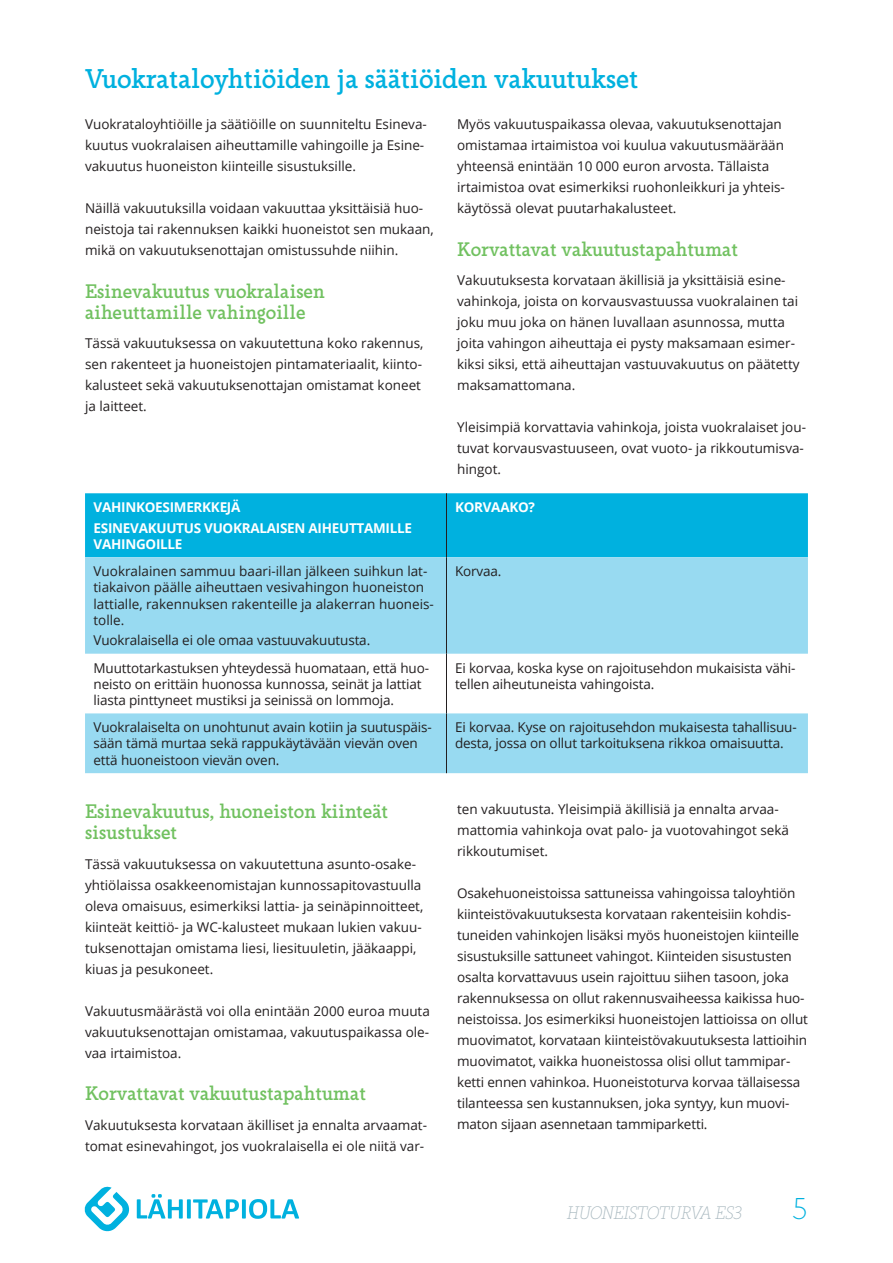
<style>
.page{position:relative;width:893px;height:1263px;background:#fff}
.page>*{position:absolute;margin:0;border:0;box-sizing:border-box;transform-origin:0 0}
.t1{font:300 30px "Lahitapiola Slab";color:#00b1df}
.t2{font:27px "Lahitapiola Slab";letter-spacing:-.01em;color:#00b1df}
.t3{font:19.5px/21px "Lahitapiola Slab";color:#71c160}
.t4{font:italic 300 18px "Lahitapiola Slab";letter-spacing:-.025em;color:#a7b7be}
.t5{font:13.5px/21px "Open Sans";color:#231f20}
.t6{font:700 13.5px/20.4px "Open Sans";letter-spacing:-.02em;color:#fff}
</style>
<div class="page">
<svg style="left:137px;top:1194px;width:162px;height:25px"></svg>
<svg style="left:84px;top:1186px;width:46px;height:46px"></svg>
<div style="left:85px;top:493px;width:723px;height:64px;background:#00b1df"></div>
<svg style="left:85px;top:557px;width:723px;height:216px;fill:#98daf1"></svg>
<hr style="left:446px;top:493px;width:1px;height:64px;background:#231f20">
<hr style="left:446px;top:557px;width:1px;height:97px;background:#231f20">
<hr style="left:446px;top:654px;width:1px;height:59px;background:#231f20">
<hr style="left:446px;top:713px;width:1px;height:60px;background:#231f20">
<h2 class="t2" style="left:85px;top:62px;width:555px">Vuokrataloyhtiöiden ja säätiöiden vakuutukset</h2>
<p class="t5" style="left:85px;top:114px;width:343px">Vuokrataloyhtiöille ja säätiöille on suunniteltu Esineva&shy;kuutus vuokralaisen aiheuttamille vahingoille ja Esine&shy;vakuutus huoneiston kiinteille sisustuksille.</p>
<p class="t5" style="left:85px;top:198px;width:350px">Näillä vakuutuksilla voidaan vakuuttaa yksittäisiä huo&shy;neistoja tai rakennuksen kaikki huoneistot sen mukaan, mikä on vakuutuksenottajan omistussuhde niihin.</p>
<h3 class="t3" style="left:85px;top:280px;width:242px">Esinevakuutus vuokralaisen aiheuttamille vahingoille</h3>
<p class="t5" style="left:85px;top:332px;width:340px">Tässä vakuutuksessa on vakuutettuna koko rakennus, sen rakenteet ja huoneistojen pintamateriaalit, kiinto&shy;kalusteet sekä vakuutuksenottajan omistamat koneet ja laitteet.</p>
<p class="t5" style="left:457px;top:114px;width:328px">Myös vakuutuspaikassa olevaa, vakuutuksenottajan omistamaa irtaimistoa voi kuulua vakuutusmäärään yhteensä enintään 10 000 euron arvosta. Tällaista irtaimistoa ovat esimerkiksi ruohonleikkuri ja yhteis&shy;käytössä olevat puutarhakalusteet.</p>
<h3 class="t3" style="left:457px;top:238px;width:282px">Korvattavat vakuutustapahtumat</h3>
<p class="t5" style="left:457px;top:269px;width:344px">Vakuutuksesta korvataan äkillisiä ja yksittäisiä esine&shy;vahinkoja, joista on korvausvastuussa vuokralainen tai joku muu joka on hänen luvallaan asunnossa, mutta joita vahingon aiheuttaja ei pysty maksamaan esimer&shy;kiksi siksi, että aiheuttajan vastuuvakuutus on päätetty maksamattomana.</p>
<p class="t5" style="left:457px;top:416px;width:350px">Yleisimpiä korvattavia vahinkoja, joista vuokralaiset jou&shy;tuvat korvausvastuuseen, ovat vuoto- ja rikkoutumisva&shy;hingot.</p>
<p class="t6" style="left:94px;top:497px;width:320px">VAHINKOESIMERKKEJÄ<br>ESINEVAKUUTUS VUOKRALAISEN AIHEUTTAMILLE</p>
<p class="t6" style="left:94px;top:533px;width:90px">VAHINGOILLE</p>
<p class="t5" style="left:94px;top:563px;width:342px;line-height:16.2px">Vuokralainen sammuu baari-illan jälkeen suihkun lat&shy;tiakaivon päälle aiheuttaen vesivahingon huoneiston lattialle, rakennuksen rakenteille ja alakerran huoneis&shy;tolle.</p>
<p class="t5" style="left:94px;top:629px;width:278px">Vuokralaisella ei ole omaa vastuuvakuutusta.</p>
<p class="t6" style="left:455px;top:497px;width:82px">KORVAAKO?</p>
<p class="t5" style="left:455px;top:560px;width:48px">Korvaa.</p>
<p class="t5" style="left:94px;top:659px;width:337px;line-height:16.2px">Muuttotarkastuksen yhteydessä huomataan, että huo&shy;neisto on erittäin huonossa kunnossa, seinät ja lattiat liasta pinttyneet mustiksi ja seinissä on lommoja.</p>
<p class="t5" style="left:455px;top:659px;width:342px;line-height:16.2px">Ei korvaa, koska kyse on rajoitusehdon mukaisista vähi&shy;tellen aiheutuneista vahingoista.</p>
<p class="t5" style="left:94px;top:719px;width:340px;line-height:16.2px">Vuokralaiselta on unohtunut avain kotiin ja suutuspäis&shy;sään tämä murtaa sekä rappukäytävään vievän oven että huoneistoon vievän oven.</p>
<p class="t5" style="left:455px;top:719px;width:343px;line-height:16.2px">Ei korvaa. Kyse on rajoitusehdon mukaisesta tahallisuu&shy;desta, jossa on ollut tarkoituksena rikkoa omaisuutta.</p>
<h3 class="t3" style="left:85px;top:801px;width:305px">Esinevakuutus, huoneiston kiinteät sisustukset</h3>
<p class="t5" style="left:85px;top:853px;width:340px">Tässä vakuutuksessa on vakuutettuna asunto-osake&shy;yhtiölaissa osakkeenomistajan kunnossapitovastuulla oleva omaisuus, esimerkiksi lattia- ja seinäpinnoitteet, kiinteät keittiö- ja WC-kalusteet mukaan lukien vakuu&shy;tuksenottajan omistama liesi, liesituuletin, jääkaappi, kiuas ja pesukoneet.</p>
<p class="t5" style="left:85px;top:1000px;width:346px;text-align:justify">Vakuutusmäärästä voi olla enintään 2000 euroa muuta vakuutuksenottajan omistamaa, vakuutuspaikassa ole&shy;vaa irtaimistoa.</p>
<h3 class="t3" style="left:85px;top:1082px;width:282px">Korvattavat vakuutustapahtumat</h3>
<p class="t5" style="left:85px;top:1114px;width:343px">Vakuutuksesta korvataan äkilliset ja ennalta arvaamat&shy;tomat esinevahingot, jos vuokralaisella ei ole niitä var-</p>
<p class="t5" style="left:457px;top:798px;width:333px">ten vakuutusta. Yleisimpiä äkillisiä ja ennalta arvaa&shy;mattomia vahinkoja ovat palo- ja vuotovahingot sekä rikkoutumiset.</p>
<p class="t5" style="left:457px;top:882px;width:352px">Osakehuoneistoissa sattuneissa vahingoissa taloyhtiön kiinteistövakuutuksesta korvataan rakenteisiin kohdis&shy;tuneiden vahinkojen lisäksi myös huoneistojen kiinteille sisustuksille sattuneet vahingot. Kiinteiden sisustusten osalta korvattavuus usein rajoittuu siihen tasoon, joka rakennuksessa on ollut rakennusvaiheessa kaikissa huo&shy;neistoissa. Jos esimerkiksi huoneistojen lattioissa on ollut muovimatot, korvataan kiinteistövakuutuksesta lattioihin muovimatot, vaikka huoneistossa olisi ollut tammipar&shy;ketti ennen vahinkoa. Huoneistoturva korvaa tällaisessa tilanteessa sen kustannuksen, joka syntyy, kun muovi&shy;maton sijaan asennetaan tammiparketti.</p>
<h3 class="t4" style="left:567px;top:1201px;width:177px">HUONEISTOTURVA ES3</h3>
<h1 class="t1" style="left:792px;top:1190px;width:17px">5</h1>
</div>
